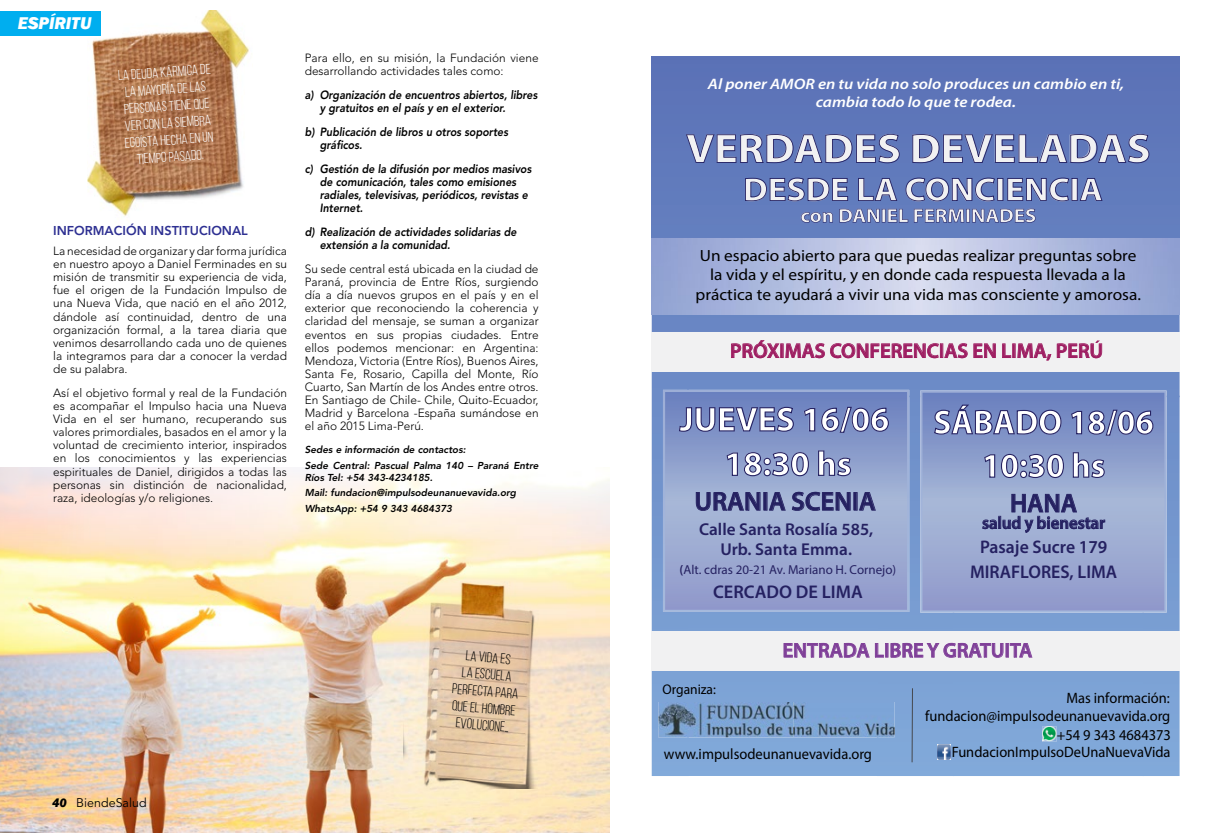
<style>
.page{position:relative;width:1219px;height:833px;background:#fff}
.page>*{position:absolute;margin:0;border:0;box-sizing:border-box;transform-origin:0 0}
.t1{font:700 41.12px "Myriad Pro";color:#f1f1f2;scale:1.07 1}
.t2{font:700 34.38px/44.5px "Myriad Pro";color:#fff;text-align:center}
.t3{font:700 32.88px "Myriad Pro";color:#f1f1f2;scale:1.07 1}
.t4{font:600 26.38px "Myriad Pro";color:#252161}
.t5{font:600 20.62px "Myriad Pro";color:#9e1e62}
.t6{font:600 20.62px "Myriad Pro";color:#7f3f98}
.t7{font:700 19.5px "Myriad Pro";color:#f1f1f2;scale:1.07 1}
.t8{font:600 18.38px "Myriad Pro";color:#252161}
.t9{font:600 18.25px "Myriad Pro";color:#252161}
.t10{font:italic 800 17.5px "Franklin Gothic";color:#fff}
.t11{font:600 17.38px "Myriad Pro";color:#252161}
.t12{font:600 17.12px/20.6px "Myriad Pro";color:#252161;text-align:center}
.t13{font:16.25px/19.5px "Myriad Pro";color:#000;text-align:center;scale:1.06 1}
.t14{font:15.12px/18.6px "Myriad Pro";color:#000;text-align:right;scale:.96 1}
.t15{font:italic 600 15.12px/18.1px "Myriad Pro";color:#fff;text-align:center;scale:1.12 1}
.t16{font:14.12px/17px "Bebas Neue";color:#fff;text-align:center}
.t17{font:14.12px/17px "Bebas Neue";color:#000;text-align:center}
.t18{font:14.12px "Myriad Pro";color:#000;scale:.96 1}
.t19{font:13px "Myriad Pro";color:#252161}
.t20{font:800 12.75px "Avenir LT Std";color:#2e3092}
.t21{font:12.5px "Avenir LT Std";color:#000}
.t22{font:300 11.88px/13.1px "Avenir LT Std";color:#000;text-align:justify}
.t23{font:italic 800 11.88px/13.1px "Avenir LT Std";color:#000;scale:.9 1}
.t24{font:italic 800 10px/15.5px "Avenir LT Std";color:#000}
.s1{font-family:"Franklin Gothic";font-weight:800;font-style:italic}
.s2{font-weight:600}
</style>
<div class="page">
<img style="left:88px;top:11px;width:161px;height:206px">
<img style="left:0;top:467px;width:609px;height:366px">
<div style="left:0;top:11px;width:101px;height:24px;background:#00aeef"></div>
<img style="left:652px;top:57px;width:527px;height:258px">
<img style="left:652px;top:315px;width:35px;height:461px">
<div style="left:687px;top:315px;width:492px;height:81px;background:#6b8ac6"></div>
<img style="left:878px;top:396px;width:75px;height:380px">
<img style="left:1144px;top:396px;width:35px;height:380px">
<svg style="left:686px;top:134px;width:214px;height:29px;background:#566aac"></svg>
<svg style="left:912px;top:134px;width:237px;height:29px;background:#566aac"></svg>
<svg style="left:745px;top:178px;width:103px;height:23px;background:#5468a9"></svg>
<svg style="left:858px;top:178px;width:39px;height:23px"></svg>
<svg style="left:905px;top:178px;width:197px;height:23px;background:#556aab"></svg>
<svg style="left:801px;top:212px;width:32px;height:11px"></svg>
<svg style="left:839px;top:209px;width:69px;height:14px"></svg>
<svg style="left:914px;top:209px;width:122px;height:14px;background:#566aaa"></svg>
<div style="left:652px;top:631px;width:527px;height:39px;background:#f1f1f2"></div>
<svg style="left:784px;top:643px;width:248px;height:15px"></svg>
<img style="left:658px;top:702px;width:237px;height:35px">
<hr style="left:912px;top:688px;width:1px;height:74px;background:#404042">
<img style="left:937px;top:744px;width:14px;height:15px">
<img style="left:1042px;top:726px;width:14px;height:15px">
<div style="left:652px;top:332px;width:527px;height:40px;background:#f1f1f2"></div>
<svg style="left:731px;top:340px;width:265px;height:18px"></svg>
<svg style="left:1002px;top:343px;width:49px;height:17px"></svg>
<svg style="left:1057px;top:340px;width:45px;height:18px"></svg>
<img style="left:663px;top:390px;width:246px;height:222px">
<svg style="left:679px;top:407px;width:115px;height:25px;background:#6472ac"></svg>
<svg style="left:804px;top:408px;width:11px;height:23px"></svg>
<svg style="left:821px;top:407px;width:68px;height:26px;background:#6473ad"></svg>
<svg style="left:726px;top:452px;width:12px;height:24px"></svg>
<svg style="left:744px;top:452px;width:65px;height:24px;background:#7682b3"></svg>
<svg style="left:818px;top:450px;width:33px;height:26px"></svg>
<svg style="left:696px;top:492px;width:90px;height:19px;background:#8692ba"></svg>
<svg style="left:792px;top:492px;width:84px;height:19px;background:#8692ba"></svg>
<img style="left:920px;top:390px;width:246px;height:222px">
<svg style="left:934px;top:404px;width:127px;height:31px;background:#6676b0"></svg>
<svg style="left:1071px;top:411px;width:11px;height:23px"></svg>
<svg style="left:1088px;top:410px;width:65px;height:26px;background:#6573ac"></svg>
<svg style="left:984px;top:454px;width:11px;height:23px"></svg>
<svg style="left:1001px;top:454px;width:63px;height:24px;background:#7783b3"></svg>
<svg style="left:1073px;top:452px;width:32px;height:26px"></svg>
<svg style="left:982px;top:494px;width:123px;height:39px;background:#8e9bc1"></svg>
<img style="left:404px;top:569px;width:149px;height:219px">
<h3 class="t10" style="left:18px;top:13px;width:75px">ESPÍRITU</h3>
<p class="t16" style="left:117px;top:67px;width:94px;rotate:-4deg">La deuda kármica de la mayoría de las personas tiene que ver con la siembra egoísta hecha en un tiempo pasado.</p>
<p class="t20" style="left:53px;top:223px;width:196px">INFORMACIÓN INSTITUCIONAL</p>
<p class="t22" style="left:53px;top:244px;width:235px">La necesidad de organizar y dar forma jurídica en nuestro apoyo a Daniel Ferminades en su misión de transmitir su experiencia de vida, fue el origen de la Fundación Impulso de una Nueva Vida, que nació en el año 2012, dándole así continuidad, dentro de una organización formal, a la tarea diaria que venimos desarrollando cada uno de quienes la integramos para dar a conocer la verdad de su palabra.</p>
<p class="t22" style="left:53px;top:386px;width:235px">Así el objetivo formal y real de la Fundación es acompañar el Impulso hacia una Nueva Vida en el ser humano, recuperando sus valores primordiales, basados en el amor y la voluntad de crecimiento interior, inspirados en los conocimientos y las experiencias espirituales de Daniel, dirigidos a todas las personas sin distinción de nacionalidad, raza, ideologías y/o religiones.</p>
<p class="t22" style="left:305px;top:51px;width:235px">Para ello, en su misión, la Fundación viene desarrollando actividades tales como:</p>
<p class="t23" style="left:320px;top:89px;width:243px;text-indent:-15px">a) Organización de encuentros abiertos, libres y gratuitos en el país y en el exterior.</p>
<p class="t23" style="left:320px;top:125px;width:211px;text-indent:-15px">b) Publicación de libros u otros soportes gráficos.</p>
<p class="t23" style="left:320px;top:162px;width:237px;text-indent:-15px">c) Gestión de la difusión por medios masivos de comunicación, tales como emisiones radiales, televisivas, periódicos, revistas e Internet.</p>
<p class="t23" style="left:320px;top:225px;width:220px;text-indent:-15px">d) Realización de actividades solidarias de extensión a la comunidad.</p>
<p class="t22" style="left:305px;top:262px;width:235px">Su sede central está ubicada en la ciudad de Paraná, provincia de Entre Ríos, surgiendo día a día nuevos grupos en el país y en el exterior que reconociendo la coherencia y claridad del mensaje, se suman a organizar eventos en sus propias ciudades. Entre ellos podemos mencionar: en Argentina:<br>Mendoza, Victoria (Entre Ríos), Buenos Aires, Santa Fe, Rosario, Capilla del Monte, Río Cuarto, San Martín de los Andes entre otros.<br>En Santiago de Chile- Chile, Quito-Ecuador, Madrid y Barcelona -España sumándose en el año 2015 Lima-Perú.</p>
<p class="t24" style="left:305px;top:442px;width:235px">Sedes e información de contactos:<br>Sede Central: Pascual Palma 140 – Paraná Entre</p>
<p class="t24" style="left:305px;top:469px;width:213px">Ríos Tel: +54 343-4234185.<br>Mail: fundacion@impulsodeunanuevavida.org<br>WhatsApp: +54 9 343 4684373</p>
<p class="t21" style="left:52px;top:795px;width:96px"><span class="s1">40</span> BiendeSalud</p>
<p class="t17" style="left:456px;top:646px;width:68px;rotate:5deg">La Vida es<br>la escuela perfecta para que el hombre evolucione…</p>
<p class="t15" style="left:708px;top:74px;width:373px">Al poner AMOR en tu vida no solo produces un cambio en ti, cambia todo lo que te rodea.</p>
<h1 class="t1" style="left:686px;top:122px;width:436px">VERDADES DEVELADAS</h1>
<h3 class="t3" style="left:743px;top:168px;width:338px">DESDE LA CONCIENCIA</h3>
<h3 class="t7" style="left:800px;top:203px;width:222px">con DANIEL FERMINADES</h3>
<h3 class="t13" style="left:696px;top:245px;width:422px">Un espacio abierto para que puedas realizar preguntas sobre la vida y el espíritu, y en donde cada respuesta llevada a la práctica te ayudará a vivir una vida mas consciente y amorosa.</h3>
<h3 class="t5" style="left:730px;top:337px;width:375px">PRÓXIMAS CONFERENCIAS EN LIMA, PERU</h3>
<h2 class="t2" style="left:679px;top:396px;width:211px">JUEVES 16/06<br>18:30 hs</h2>
<h3 class="t4" style="left:694px;top:484px;width:183px">URANIA SCENIA</h3>
<h3 class="t12" style="left:699px;top:518px;width:176px">Calle Santa Rosalía 585,<br>Urb. Santa Emma.</h3>
<p class="t19" style="left:680px;top:561px;width:218px"><span class="s2">(</span>Alt. cdras 20-21 Av. Mariano H. Cornejo)</p>
<h3 class="t8" style="left:713px;top:580px;width:151px">CERCADO DE LIMA</h3>
<h2 class="t2" style="left:933px;top:399px;width:222px;line-height:43.4px">SÁBADO 18/06<br>10:30 hs</h2>
<h3 class="t4" style="left:1010px;top:486px;width:69px">HANA</h3>
<h3 class="t11" style="left:982px;top:511px;width:125px">salud y bienestar</h3>
<h3 class="t9" style="left:980px;top:535px;width:129px">Pasaje Sucre 179</h3>
<h3 class="t8" style="left:970px;top:560px;width:148px">MIRAFLORES, LIMA</h3>
<h3 class="t6" style="left:783px;top:637px;width:251px">ENTRADA LIBRE Y GRATUITA</h3>
<p class="t18" style="left:662px;top:680px;width:57px">Organiza:</p>
<p class="t14" style="left:664px;top:744px;width:218px">www.impulsodeunanuevavida.org</p>
<p class="t14" style="left:925px;top:688px;width:257px">Mas información: fundacion@impulsodeunanuevavida.org +54 9 343 4684373</p>
<p class="t14" style="left:952px;top:742px;width:229px">FundacionImpulsoDeUnaNuevaVida</p>
</div>
